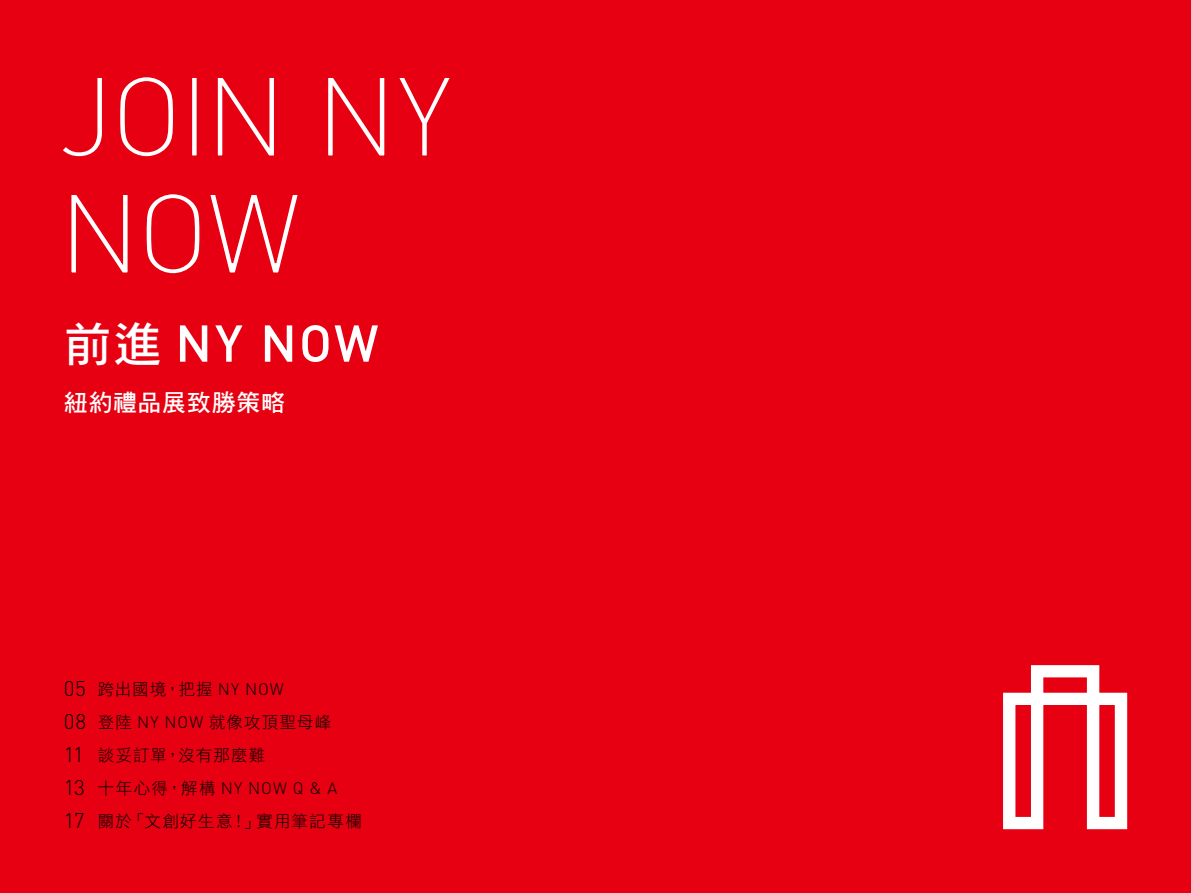
<style>
.page{position:relative;width:1191px;height:893px;background:#e60012}
.page>*{position:absolute;margin:0;border:0;box-sizing:border-box;transform-origin:0 0}
.t1{font:300 111px/117px "DIN";letter-spacing:-.03em;color:#fff}
.t2{font:500 51px "DIN";color:#fff}
.t3{font:24px "DF Hei Std W7";letter-spacing:.025em;color:#fff}
.t4{font:300 21px/33px "DIN";letter-spacing:-.015em;color:#000;text-align:justify}
.t5{font:16.5px/33px "DF Hei Std W3";letter-spacing:.07em;color:#000}
.t6{font:300 16.5px "DIN";color:#000}
.s1{font-family:"DF Hei Std W7";font-weight:400;font-size:48px}
.s2{font-family:"DIN";font-weight:300}
.s3{font-family:"DF Hei Std W3";font-weight:400}
</style>
<div class="page">
<svg style="left:1003px;top:665px;width:124px;height:164px"></svg>
<h1 class="t1" style="left:58px;top:57px;width:395px">JOIN NY<br>NOW</h1>
<h2 class="t2" style="left:64px;top:311px;width:316px"><span class="s1">前進</span> NY NOW</h2>
<h3 class="t3" style="left:64px;top:389px;width:223px">紐約禮品展致勝策略</h3>
<p class="t4" style="left:64px;top:671px;width:24px">05<br>08<br>11<br>13<br>17</p>
<p class="t5" style="left:98px;top:672px;width:235px">跨出國境，把握 <span class="s2">NY NOW<br></span>登陸 <span class="s2">NY NOW</span> 就像攻頂聖母峰談妥訂單，沒有那麼難</p>
<p class="t6" style="left:98px;top:778px;width:241px"><span class="s3">十年心得，解構</span> NY NOW Q &amp; A</p>
<p class="t5" style="left:98px;top:804px;width:266px">關於「文創好生意！」實用筆記專欄</p>
</div>
